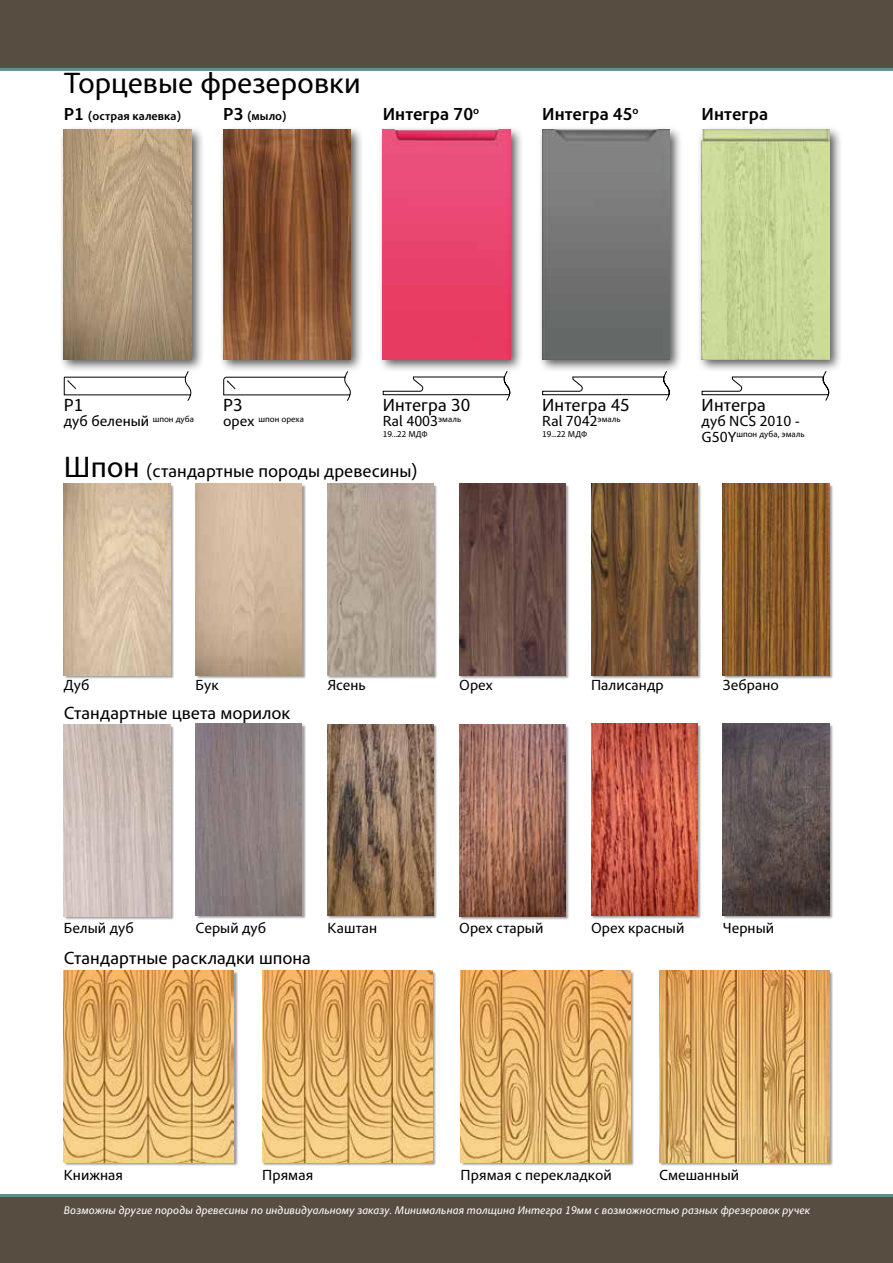
<style>
.page{position:relative;width:893px;height:1263px;background:#fff}
.page>*{position:absolute;margin:0;border:0;box-sizing:border-box;transform-origin:0 0}
.t1{font:30px "Adobe Clean";letter-spacing:-.005em;color:#000}
.t2{font:18px "Adobe Clean";letter-spacing:.005em;color:#000}
.t3{font:700 18px "Adobe Clean";letter-spacing:.005em;color:#000}
.t4{font:15px "Adobe Clean";letter-spacing:.005em;color:#000}
.t5{font:700 12px "Adobe Clean";color:#000}
.t6{font:italic 11.4px "Adobe Clean";color:#fff}
.t7{font:8.7px "Adobe Clean";color:#000}
.s1{font-size:18px}
.s2{font-size:15px}
.s3{font-size:30px}
</style>
<div class="page">
<div style="left:59px;top:125px;width:146px;height:248px;background:#000;opacity:.65"></div>
<img style="left:64px;top:130px;width:127px;height:230px">
<svg style="left:64px;top:371px;width:127px;height:30px"></svg>
<div style="left:219px;top:125px;width:145px;height:248px;background:#000;opacity:.65"></div>
<img style="left:223px;top:130px;width:128px;height:230px">
<svg style="left:223px;top:371px;width:128px;height:30px"></svg>
<div style="left:378px;top:125px;width:146px;height:248px;background:#000;opacity:.65"></div>
<img style="left:383px;top:130px;width:127px;height:230px">
<svg style="left:383px;top:371px;width:127px;height:30px"></svg>
<svg style="left:542px;top:373px;width:128px;height:28px"></svg>
<div style="left:537px;top:125px;width:146px;height:248px;background:#000;opacity:.65"></div>
<img style="left:542px;top:130px;width:128px;height:230px">
<svg style="left:702px;top:373px;width:127px;height:28px"></svg>
<div style="left:697px;top:125px;width:146px;height:248px;background:#000;opacity:.65"></div>
<img style="left:702px;top:130px;width:127px;height:230px">
<div style="left:64px;top:725px;width:110px;height:195px;background:#000;opacity:.38"></div>
<img style="left:64px;top:725px;width:106px;height:191px">
<div style="left:328px;top:724px;width:110px;height:196px;background:#000;opacity:.38"></div>
<img style="left:327px;top:724px;width:107px;height:191px">
<div style="left:459px;top:725px;width:110px;height:195px;background:#000;opacity:.38"></div>
<img style="left:459px;top:725px;width:107px;height:191px">
<div style="left:591px;top:724px;width:110px;height:195px;background:#000;opacity:.38"></div>
<img style="left:591px;top:724px;width:106px;height:191px">
<div style="left:196px;top:724px;width:110px;height:195px;background:#000;opacity:.38"></div>
<img style="left:196px;top:724px;width:106px;height:191px">
<div style="left:723px;top:724px;width:110px;height:195px;background:#000;opacity:.38"></div>
<img style="left:723px;top:724px;width:106px;height:191px">
<div style="left:196px;top:484px;width:110px;height:195px;background:#000;opacity:.38"></div>
<img style="left:196px;top:484px;width:106px;height:191px">
<div style="left:64px;top:484px;width:110px;height:195px;background:#000;opacity:.38"></div>
<img style="left:64px;top:484px;width:106px;height:191px">
<div style="left:723px;top:484px;width:110px;height:195px;background:#000;opacity:.38"></div>
<img style="left:723px;top:484px;width:106px;height:191px">
<div style="left:459px;top:484px;width:110px;height:195px;background:#000;opacity:.38"></div>
<img style="left:459px;top:484px;width:107px;height:191px">
<div style="left:591px;top:484px;width:110px;height:195px;background:#000;opacity:.38"></div>
<img style="left:591px;top:484px;width:106px;height:191px">
<div style="left:328px;top:484px;width:110px;height:195px;background:#000;opacity:.38"></div>
<img style="left:327px;top:484px;width:107px;height:191px">
<div style="left:64px;top:971px;width:174px;height:195px;background:#000;opacity:.38"></div>
<img style="left:64px;top:971px;width:170px;height:191px">
<div style="left:262px;top:971px;width:174px;height:195px;background:#000;opacity:.38"></div>
<img style="left:262px;top:971px;width:170px;height:191px">
<div style="left:461px;top:971px;width:174px;height:195px;background:#000;opacity:.38"></div>
<img style="left:461px;top:971px;width:170px;height:191px">
<div style="left:659px;top:971px;width:174px;height:195px;background:#000;opacity:.38"></div>
<img style="left:659px;top:971px;width:170px;height:191px">
<div style="left:0;top:0;width:893px;height:71px;background:#584d41"></div>
<div style="left:0;top:1194px;width:893px;height:69px;background:#584d41"></div>
<h1 class="t1" style="left:64px;top:63px;width:298px">Торцевые фрезеровки</h1>
<p class="t5" style="left:64px;top:108px;width:119px"><span class="s1">P1</span> (острая калевка)</p>
<p class="t5" style="left:223px;top:108px;width:65px"><span class="s1">P3</span> (мыло)</p>
<p class="t3" style="left:383px;top:102px;width:98px">Интегра 70<sup>о</sup></p>
<p class="t3" style="left:542px;top:102px;width:98px">Интегра 45<sup>о</sup></p>
<p class="t3" style="left:702px;top:102px;width:68px">Интегра</p>
<p class="t2" style="left:64px;top:394px;width:21px">P1</p>
<p class="t4" style="left:64px;top:412px;width:132px">дуб беленый <sup>шпон</sup> <sup>дуба</sup></p>
<p class="t2" style="left:223px;top:394px;width:21px">P3</p>
<p class="t7" style="left:223px;top:413px;width:82px"><span class="s2">орех</span> шпон ореха</p>
<p class="t2" style="left:383px;top:394px;width:89px">Интегра 30</p>
<p class="t4" style="left:383px;top:412px;width:80px">Ral 4003<sup>эмаль</sup></p>
<p class="t7" style="left:383px;top:428px;width:47px">19...22 МДФ</p>
<p class="t2" style="left:64px;top:459px;width:355px"><span class="s3">Шпон</span> (стандартные породы древесины)</p>
<p class="t2" style="left:542px;top:394px;width:89px">Интегра 45</p>
<p class="t4" style="left:542px;top:412px;width:80px">Ral 7042<sup>эмаль</sup></p>
<p class="t7" style="left:542px;top:428px;width:47px">19...22 МДФ</p>
<p class="t2" style="left:702px;top:394px;width:66px">Интегра</p>
<p class="t4" style="left:702px;top:412px;width:100px">дуб NCS 2010 -</p>
<p class="t7" style="left:702px;top:428px;width:105px"><span class="s2">G50Y</span>шпон дуба, эмаль</p>
<p class="t4" style="left:64px;top:676px;width:27px">Дуб</p>
<p class="t4" style="left:196px;top:676px;width:25px">Бук</p>
<p class="t2" style="left:64px;top:701px;width:228px">Стандартные цвета морилок</p>
<p class="t4" style="left:327px;top:676px;width:40px">Ясень</p>
<p class="t4" style="left:459px;top:676px;width:35px">Орех</p>
<p class="t4" style="left:591px;top:676px;width:74px">Палисандр</p>
<p class="t4" style="left:723px;top:676px;width:58px">Зебрано</p>
<p class="t4" style="left:64px;top:918px;width:72px">Белый дуб</p>
<p class="t4" style="left:196px;top:918px;width:72px">Серый дуб</p>
<p class="t2" style="left:64px;top:947px;width:249px">Стандартные раскладки шпона</p>
<p class="t4" style="left:327px;top:918px;width:51px">Каштан</p>
<p class="t4" style="left:459px;top:918px;width:86px">Орех старый</p>
<p class="t4" style="left:591px;top:918px;width:95px">Орех красный</p>
<p class="t4" style="left:723px;top:918px;width:53px">Черный</p>
<p class="t4" style="left:64px;top:1166px;width:61px">Книжная</p>
<p class="t4" style="left:262px;top:1166px;width:52px">Прямая</p>
<p class="t4" style="left:461px;top:1166px;width:153px">Прямая с перекладкой</p>
<p class="t4" style="left:659px;top:1166px;width:82px">Смешанный</p>
<p class="t6" style="left:64px;top:1202px;width:748px">Возможны другие породы древесины по индивидуальному заказу. Минимальная толщина Интегра 19мм с возможностью разных фрезеровок ручек</p>
</div>
